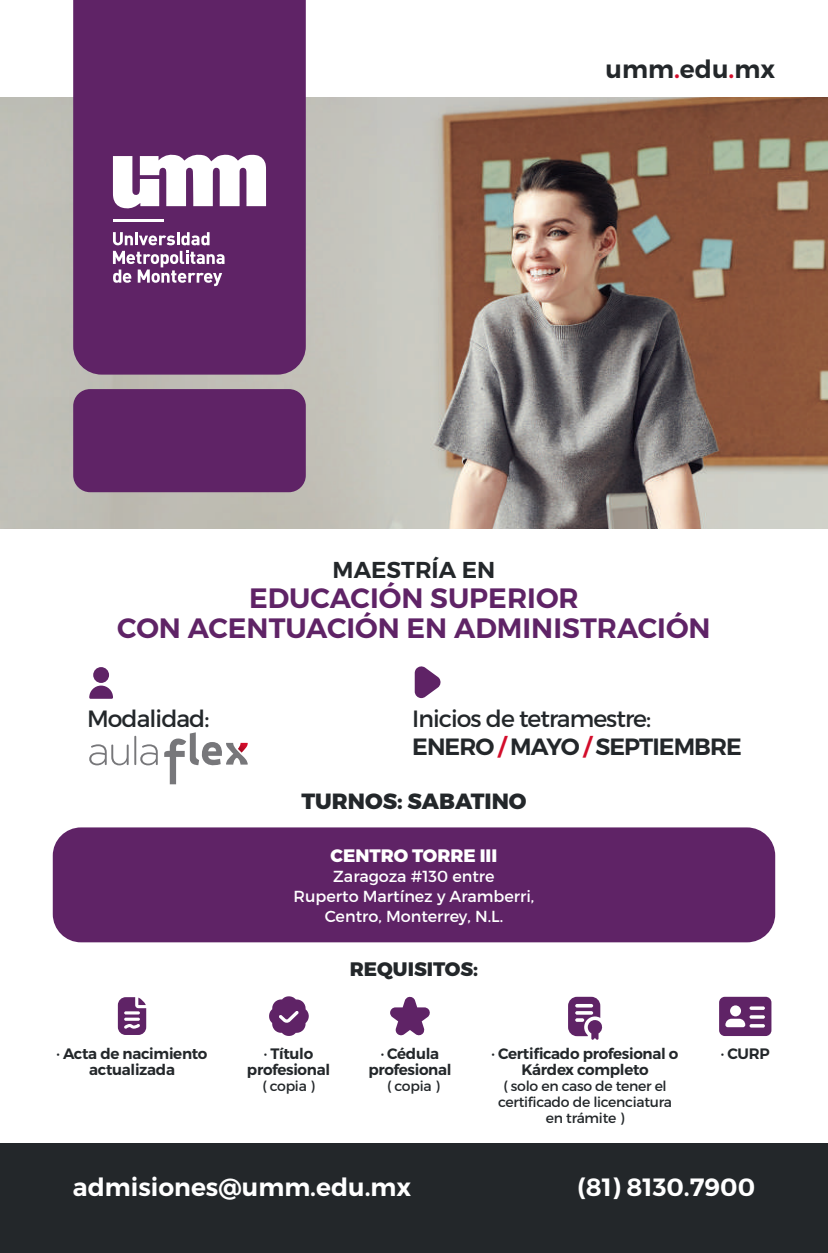
<style>
.page{position:relative;width:828px;height:1253px;background:#fff}
.page>*{position:absolute;margin:0;border:0;box-sizing:border-box;transform-origin:0 0}
.t1{font:600 28px/30px "Montserrat";color:#5f2366;text-align:center}
.t2{font:600 25px "Montserrat";color:#fff}
.t3{font:600 25px "Montserrat";color:#23272a}
.t4{font:23.6px/28.2px "Montserrat";letter-spacing:-.04em;color:#23272a}
.t5{font:600 23px "Montserrat";color:#23272a}
.t6{font:800 22px "Montserrat";color:#23272a}
.t7{font:800 19.6px "Montserrat";color:#23272a}
.t8{font:800 18px "Montserrat";color:#fff}
.t9{font:16px/20px "Montserrat";color:#fff;text-align:center}
.t10{font:600 15.2px/16px "Montserrat";letter-spacing:-.02em;color:#23272a;text-align:center}
.t11{font:14px/16px "Montserrat";letter-spacing:-.02em;color:#23272a;text-align:center}
.s1{color:#d30d2b}
.s2{font-weight:600}
.s3{font-weight:600;color:#d30d2b}
</style>
<div class="page">
<img style="left:0;top:97px;width:828px;height:432px">
<div style="left:73px;top:389px;width:233px;height:103px;background:#5f2366;border-radius:17px"></div>
<div style="left:0;top:1144px;width:828px;height:109px;background:#23272a"></div>
<div style="left:73px;top:0;width:233px;height:375px;background:#5f2366"></div>
<svg style="left:113px;top:232px;width:96px;height:13px"></svg>
<svg style="left:113px;top:251px;width:111px;height:35px"></svg>
<svg style="left:113px;top:154px;width:153px;height:55px"></svg>
<hr style="left:113px;top:219px;width:51px;height:2px;background:#fff">
<svg style="left:89px;top:744px;width:40px;height:21px"></svg>
<hr style="left:134px;top:736px;width:2px;height:29px;background:#77777a">
<svg style="left:140px;top:744px;width:18px;height:21px"></svg>
<svg style="left:164px;top:732px;width:84px;height:52px"></svg>
<svg style="left:415px;top:666px;width:26px;height:32px"></svg>
<div style="left:93px;top:667px;width:16px;height:16px;background:#5f2366;border-radius:50%"></div>
<svg style="left:89px;top:686px;width:24px;height:13px"></svg>
<div style="left:53px;top:827px;width:722px;height:115px;background:#5f2366;border-radius:28px"></div>
<svg style="left:118px;top:997px;width:28px;height:38px"></svg>
<svg style="left:390px;top:996px;width:40px;height:40px"></svg>
<svg style="left:269px;top:996px;width:40px;height:40px"></svg>
<svg style="left:568px;top:997px;width:35px;height:43px"></svg>
<svg style="left:719px;top:997px;width:52px;height:39px"></svg>
<h2 class="t3" style="left:605px;top:54px;width:171px">umm<span class="s1">.</span>edu<span class="s1">.</span>mx</h2>
<h3 class="t5" style="left:333px;top:556px;width:164px">MAESTRÍA EN</h3>
<h1 class="t1" style="left:117px;top:583px;width:595px">EDUCACIÓN SUPERIOR<br>CON ACENTUACIÓN EN ADMINISTRACIÓN</h1>
<h3 class="t4" style="left:87px;top:705px;width:124px">Modalidad:</h3>
<h3 class="t4" style="left:412px;top:705px;width:331px">Inicios de tetramestre:<br><span class="s2">ENERO</span> <span class="s3">/</span> <span class="s2">MAYO</span> <span class="s3">/</span> <span class="s2">SEPTIEMBRE</span></h3>
<h3 class="t6" style="left:301px;top:787px;width:227px">TURNOS: SABATINO</h3>
<p class="t8" style="left:331px;top:844px;width:168px">CENTRO TORRE III</p>
<p class="t9" style="left:294px;top:866px;width:242px">Zaragoza #130 entre<br>Ruperto Martínez y Aramberri,<br>Centro, Monterrey, N.L.</p>
<p class="t7" style="left:350px;top:957px;width:130px">REQUISITOS:</p>
<p class="t10" style="left:57px;top:1046px;width:152px">· Acta de nacimiento actualizada</p>
<p class="t10" style="left:247px;top:1046px;width:85px">· Título profesional</p>
<p class="t11" style="left:262px;top:1078px;width:54px">( copia )</p>
<p class="t10" style="left:368px;top:1046px;width:85px">· Cédula profesional</p>
<p class="t11" style="left:387px;top:1078px;width:54px">( copia )</p>
<p class="t10" style="left:491px;top:1046px;width:188px">· Certificado profesional o<br>Kárdex completo</p>
<p class="t11" style="left:498px;top:1078px;width:175px">( solo en caso de tener el certificado de licenciatura en trámite )</p>
<p class="t10" style="left:721px;top:1046px;width:50px">· CURP</p>
<h2 class="t2" style="left:73px;top:1171px;width:340px">admisiones@umm.edu.mx</h2>
<h2 class="t2" style="left:577px;top:1171px;width:179px">(81) 8130.7900</h2>
</div>
